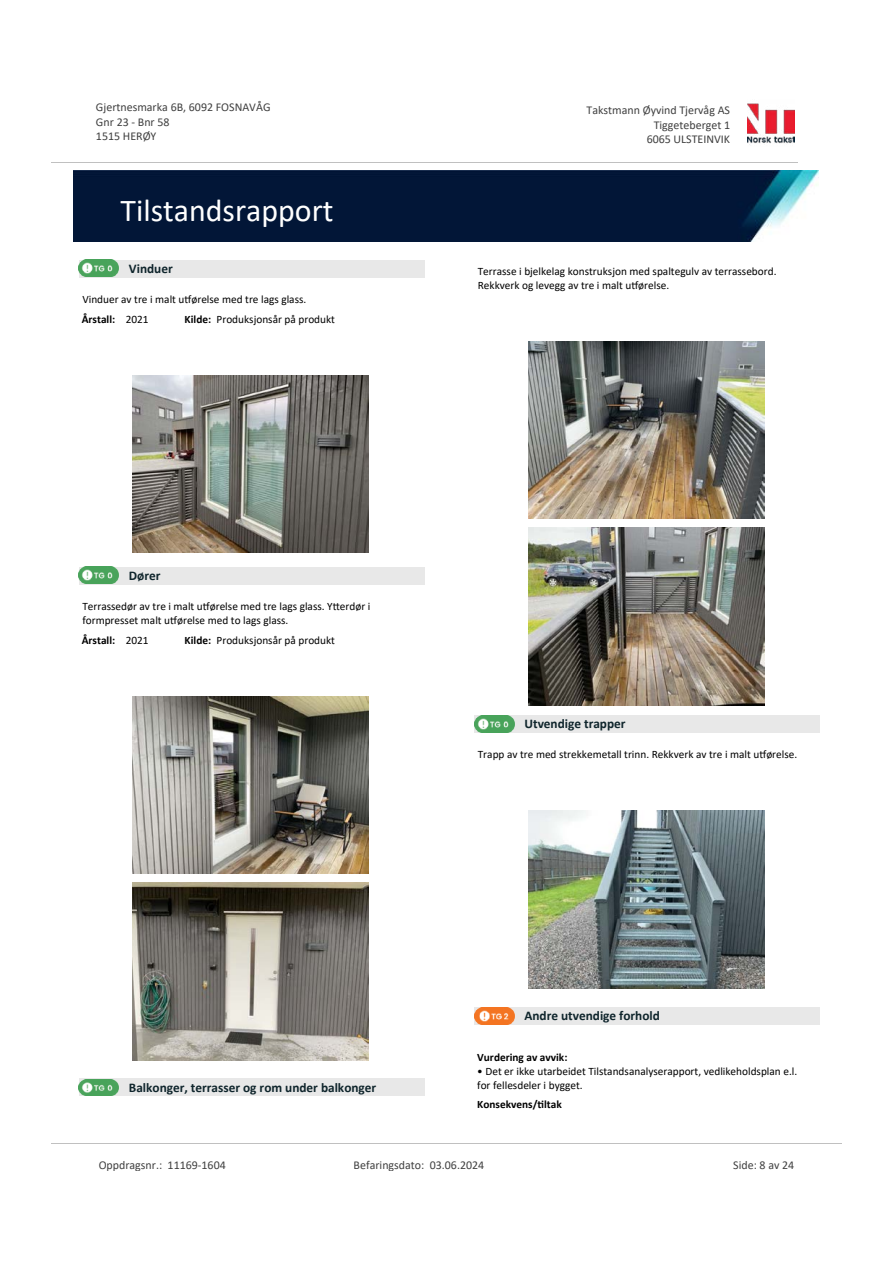
<style>
.page{position:relative;width:893px;height:1263px;background:#fff}
.page>*{position:absolute;margin:0;border:0;box-sizing:border-box;transform-origin:0 0}
.t1{font:31.95px "Calibri";color:#fff}
.t2{font:700 13.35px "Calibri";color:#0f252c}
.t3{font:12px/14.5px "Calibri";color:#404040}
.t4{font:11.25px/13.8px "Calibri";color:#000}
.t5{font:700 11.25px "Calibri";color:#000}
.s1{font-weight:700}
.s2{font-weight:400}
</style>
<div class="page">
<div style="left:79px;top:260px;width:346px;height:17px;background:#e8e8e8"></div>
<img style="left:79px;top:260px;width:40px;height:17px">
<img style="left:133px;top:375px;width:236px;height:178px">
<div style="left:79px;top:567px;width:346px;height:17px;background:#e8e8e8"></div>
<img style="left:79px;top:567px;width:40px;height:17px">
<img style="left:133px;top:696px;width:236px;height:178px">
<img style="left:133px;top:883px;width:236px;height:177px">
<div style="left:79px;top:1078px;width:346px;height:18px;background:#e8e8e8"></div>
<img style="left:79px;top:1079px;width:40px;height:17px">
<img style="left:528px;top:342px;width:236px;height:177px">
<img style="left:528px;top:528px;width:236px;height:177px">
<div style="left:475px;top:715px;width:345px;height:17px;background:#e8e8e8"></div>
<img style="left:475px;top:715px;width:39px;height:17px">
<img style="left:528px;top:811px;width:236px;height:177px">
<div style="left:475px;top:1007px;width:345px;height:17px;background:#e8e8e8"></div>
<img style="left:475px;top:1007px;width:39px;height:17px">
<img style="left:748px;top:103px;width:46px;height:42px">
<hr style="left:51px;top:162px;width:746px;height:1px;background:#c0c0c0">
<img style="left:74px;top:170px;width:744px;height:72px">
<hr style="left:51px;top:1143px;width:791px;height:1px;background:#c0c0c0">
<p class="t3" style="left:96px;top:100px;width:176px">Gjertnesmarka 6B, 6092 FOSNAVÅG<br>Gnr 23 - Bnr 58<br>1515 HERØY</p>
<p class="t3" style="left:587px;top:102px;width:145px">Takstmann Øyvind Tjervåg AS</p>
<p class="t3" style="left:654px;top:117px;width:78px">Tiggeteberget 1</p>
<p class="t3" style="left:647px;top:132px;width:85px">6065 ULSTEINVIK</p>
<h1 class="t1" style="left:121px;top:188px;width:214px">Tilstandsrapport</h1>
<p class="t2" style="left:129px;top:259px;width:45px">Vinduer</p>
<p class="t4" style="left:82px;top:288px;width:226px;line-height:20.7px">Vinduer av tre i malt u琀昀ørelse med tre lags glass.<br><span class="s1">Årstall:</span> 2021</p>
<p class="t4" style="left:185px;top:312px;width:152px"><span class="s1">Kilde:</span> Produksjonsår på produkt</p>
<p class="t2" style="left:129px;top:566px;width:33px">Dører</p>
<p class="t4" style="left:82px;top:599px;width:290px">Terrassedør av tre i malt u琀昀ørelse med tre lags glass. Y琀琀erdør i formpresset malt u琀昀ørelse med to lags glass.</p>
<p class="t5" style="left:82px;top:633px;width:68px">Årstall: <span class="s2">2021</span></p>
<p class="t4" style="left:185px;top:633px;width:152px"><span class="s1">Kilde:</span> Produksjonsår på produkt</p>
<p class="t2" style="left:129px;top:1078px;width:249px">Balkonger, terrasser og rom under balkonger</p>
<p class="t4" style="left:478px;top:264px;width:300px">Terrasse i bjelkelag konstruksjon med spaltegulv av terrassebord.<br>Rekkverk og levegg av tre i malt u琀昀ørelse.</p>
<p class="t2" style="left:524px;top:714px;width:103px">Utvendige trapper</p>
<p class="t4" style="left:478px;top:747px;width:321px">Trapp av tre med strekkemetall trinn. Rekkverk av tre i malt u琀昀ørelse.</p>
<p class="t2" style="left:524px;top:1006px;width:137px">Andre utvendige forhold</p>
<p class="t5" style="left:477px;top:1049px;width:92px">Vurdering av avvik:</p>
<p class="t4" style="left:477px;top:1064px;width:322px">• Det er ikke utarbeidet Tilstandsanalyserapport, vedlikeholdsplan e.l. for fellesdeler i bygget.</p>
<p class="t5" style="left:477px;top:1096px;width:86px">Konsekvens/琀椀ltak</p>
<p class="t3" style="left:99px;top:1157px;width:129px">Oppdragsnr.: 11169-1604</p>
<p class="t3" style="left:354px;top:1157px;width:132px">Befaringsdato: 03.06.2024</p>
<p class="t3" style="left:733px;top:1157px;width:63px">Side: 8 av 24</p>
</div>
